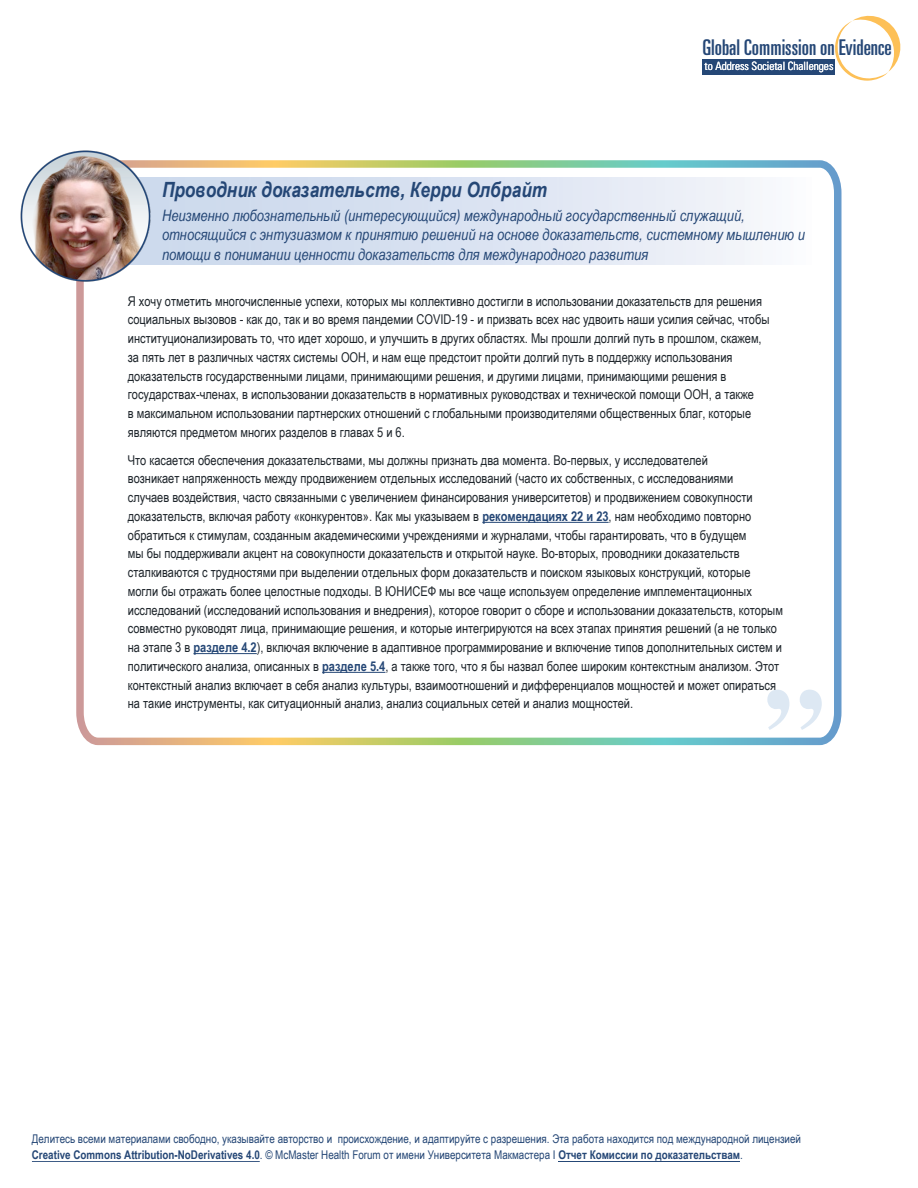
<style>
.page{position:relative;width:918px;height:1188px;background:#fff}
.page>*{position:absolute;margin:0;border:0;box-sizing:border-box;transform-origin:0 0}
.t1{font:700 120px "Times";color:#b3cce6}
.t2{font:ultra-condensed 21.75px "Univers LT Std";color:#254776}
.t3{font:italic 700 21px "Arial Narrow";color:#254776}
.t4{font:italic 15.75px/19.5px "Arial Narrow";color:#254776}
.t5{font:13.5px/18.8px "Arial Narrow";color:#1e252b}
.t6{font:12px/16.5px "Arial Narrow";color:#254776}
.t7{font:300 condensed 11.4px "Univers LT Std";color:#fff}
.s1{font-weight:700;color:#254776}
.s2{font-weight:700}
</style>
<div class="page">
<svg style="left:76px;top:160px;width:766px;height:586px"></svg>
<hr style="left:482px;top:522px;width:127px;height:1px;background:#254776">
<hr style="left:194px;top:653px;width:63px;height:1px;background:#254776">
<hr style="left:322px;top:672px;width:63px;height:1px;background:#254776">
<img style="left:157px;top:177px;width:655px;height:88px">
<img style="left:20px;top:150px;width:137px;height:134px">
<svg style="left:835px;top:15px;width:66px;height:66px"></svg>
<div style="left:702px;top:59px;width:133px;height:15px;background:#254776"></div>
<hr style="left:558px;top:1161px;width:182px;height:1px;background:#254776">
<hr style="left:32px;top:1161px;width:228px;height:1px;background:#254776">
<h2 class="t2" style="left:702px;top:35px;width:191px">Global Commission on Evidence</h2>
<p class="t7" style="left:705px;top:59px;width:130px">to Address Societal Challenges</p>
<h3 class="t3" style="left:162px;top:173px;width:387px">Проводник доказательств, Керри Олбрайт</h3>
<p class="t4" style="left:162px;top:205px;width:645px">Неизменно любознательный (интересующийся) международный государственный служащий, относящийся с энтузиазмом к принятию решений на основе доказательств, системному мышлению и помощи в понимании ценности доказательств для международного развития</p>
<p class="t5" style="left:128px;top:291px;width:643px">Я хочу отметить многочисленные успехи, которых мы коллективно достигли в использовании доказательств для решения социальных вызовов - как до, так и во время пандемии COVID-19 - и призвать всех нас удвоить наши усилия сейчас, чтобы институционализировать то, что идет хорошо, и улучшить в других областях. Мы прошли долгий путь в прошлом, скажем, за пять лет в различных частях системы ООН, и нам еще предстоит пройти долгий путь в поддержку использования доказательств государственными лицами, принимающими решения, и другими лицами, принимающими решения в государствах-членах, в использовании доказательств в нормативных руководствах и технической помощи ООН, а также<br>в максимальном использовании партнерских отношений с глобальными производителями общественных благ, которые являются предметом многих разделов в главах 5 и 6.</p>
<p class="t5" style="left:128px;top:450px;width:657px">Что касается обеспечения доказательствами, мы должны признать два момента. Во-первых, у исследователей<br>возникает напряженность между продвижением отдельных исследований (часто их собственных, с исследованиями<br>случаев воздействия, часто связанными с увеличением финансирования университетов) и продвижением совокупности доказательств, включая работу «конкурентов». Как мы указываем в <span class="s1">рекомендациях 22 и 23</span>, нам необходимо повторно обратиться к стимулам, созданным академическими учреждениями и журналами, чтобы гарантировать, что в будущем<br>мы бы поддерживали акцент на совокупности доказательств и открытой науке. Во-вторых, проводники доказательств сталкиваются с трудностями при выделении отдельных форм доказательств и поиском языковых конструкций, которые могли бы отражать более целостные подходы. В ЮНИСЕФ мы все чаще используем определение имплементационных исследований (исследований использования и внедрения), которое говорит о сборе и использовании доказательств, которым совместно руководят лица, принимающие решения, и которые интегрируются на всех этапах принятия решений (а не только на этапе 3 в <span class="s1">разделе 4.2</span>), включая включение в адаптивное программирование и включение типов дополнительных систем и политического анализа, описанных в <span class="s1">разделе 5.4</span>, а также того, что я бы назвал более широким контекстным анализом. Этот контекстный анализ включает в себя анализ культуры, взаимоотношений и дифференциалов мощностей и может опираться на такие инструменты, как ситуационный анализ, анализ социальных сетей и анализ мощностей.</p>
<h1 class="t1" style="left:826px;top:802px;width:61px;rotate:-180deg">“</h1>
<p class="t6" style="left:32px;top:1130px;width:771px">Делитесь всеми материалами свободно, указывайте авторство и происхождение, и адаптируйте с разрешения. Эта работа находится под международной лицензией<br><span class="s2">Creative Commons Attribution-NoDerivatives 4.0</span>. © McMaster Health Forum от имени Университета Макмастера I <span class="s2">Отчет Комиссии по доказательствам</span>.</p>
</div>
